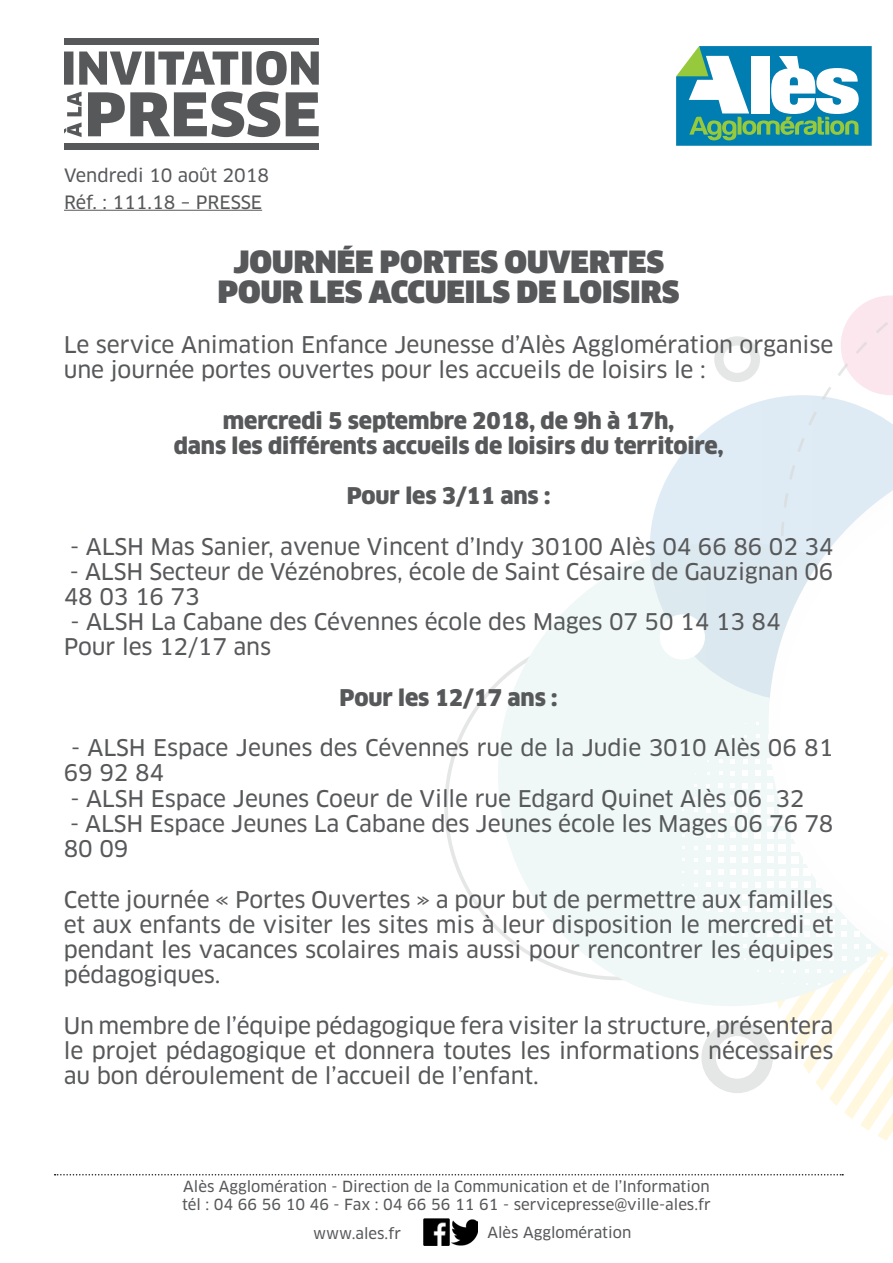
<style>
.page{position:relative;width:893px;height:1263px;background:#fff}
.page>*{position:absolute;margin:0;border:0;box-sizing:border-box;transform-origin:0 0}
.t1{font:900 30px "Clan OT";color:#57585a}
.t2{font:22.5px/25.2px "Clan OT News";letter-spacing:-.005em;color:#57585a}
.t3{font:900 22.5px "Clan OT";letter-spacing:-.005em;color:#57585a}
.t4{font:18px "Clan OT News";color:#57585a}
.t5{font:15px "Clan OT News";color:#57585a}
</style>
<div class="page">
<svg style="left:498px;top:556px;width:281px;height:450px;fill:#eff8f7"></svg>
<svg style="left:756px;top:734px;width:3px;height:4px"></svg>
<svg style="left:743px;top:747px;width:4px;height:4px"></svg>
<svg style="left:755px;top:746px;width:5px;height:5px"></svg>
<svg style="left:731px;top:759px;width:4px;height:4px"></svg>
<svg style="left:743px;top:759px;width:5px;height:4px"></svg>
<svg style="left:755px;top:758px;width:5px;height:5px"></svg>
<svg style="left:767px;top:758px;width:2px;height:6px"></svg>
<svg style="left:719px;top:771px;width:3px;height:4px"></svg>
<svg style="left:731px;top:771px;width:4px;height:5px"></svg>
<svg style="left:743px;top:771px;width:5px;height:5px"></svg>
<svg style="left:755px;top:771px;width:5px;height:5px"></svg>
<svg style="left:706px;top:784px;width:4px;height:3px"></svg>
<svg style="left:718px;top:783px;width:5px;height:5px"></svg>
<svg style="left:730px;top:783px;width:5px;height:5px"></svg>
<svg style="left:743px;top:783px;width:5px;height:5px"></svg>
<svg style="left:755px;top:783px;width:5px;height:5px"></svg>
<svg style="left:767px;top:783px;width:2px;height:6px"></svg>
<svg style="left:706px;top:796px;width:4px;height:4px"></svg>
<svg style="left:718px;top:796px;width:5px;height:4px"></svg>
<svg style="left:730px;top:795px;width:5px;height:6px"></svg>
<svg style="left:742px;top:795px;width:6px;height:6px"></svg>
<svg style="left:755px;top:795px;width:6px;height:6px"></svg>
<svg style="left:767px;top:795px;width:2px;height:6px"></svg>
<svg style="left:706px;top:808px;width:4px;height:5px"></svg>
<svg style="left:718px;top:808px;width:5px;height:5px"></svg>
<svg style="left:730px;top:808px;width:6px;height:5px"></svg>
<svg style="left:742px;top:808px;width:6px;height:5px"></svg>
<svg style="left:755px;top:807px;width:6px;height:6px"></svg>
<div style="left:767px;top:807px;width:6px;height:7px;background:#fff"></div>
<svg style="left:694px;top:821px;width:4px;height:4px"></svg>
<svg style="left:706px;top:820px;width:4px;height:5px"></svg>
<svg style="left:718px;top:820px;width:5px;height:5px"></svg>
<svg style="left:730px;top:820px;width:6px;height:6px"></svg>
<svg style="left:742px;top:820px;width:6px;height:6px"></svg>
<div style="left:754px;top:820px;width:7px;height:6px;background:#fff"></div>
<div style="left:767px;top:819px;width:6px;height:7px;background:#fff"></div>
<svg style="left:694px;top:833px;width:4px;height:4px"></svg>
<svg style="left:706px;top:833px;width:4px;height:4px"></svg>
<svg style="left:718px;top:832px;width:5px;height:6px"></svg>
<svg style="left:730px;top:832px;width:6px;height:6px"></svg>
<svg style="left:742px;top:832px;width:6px;height:6px"></svg>
<div style="left:754px;top:832px;width:7px;height:6px;background:#fff"></div>
<svg style="left:767px;top:832px;width:2px;height:6px"></svg>
<svg style="left:694px;top:846px;width:4px;height:3px"></svg>
<svg style="left:706px;top:845px;width:4px;height:5px"></svg>
<svg style="left:718px;top:845px;width:5px;height:5px"></svg>
<svg style="left:730px;top:845px;width:6px;height:5px"></svg>
<svg style="left:742px;top:844px;width:6px;height:6px"></svg>
<div style="left:754px;top:844px;width:7px;height:7px;background:#fff"></div>
<div style="left:767px;top:844px;width:6px;height:7px;background:#fff"></div>
<svg style="left:694px;top:858px;width:4px;height:4px"></svg>
<svg style="left:706px;top:857px;width:4px;height:5px"></svg>
<svg style="left:718px;top:857px;width:5px;height:5px"></svg>
<svg style="left:730px;top:857px;width:6px;height:6px"></svg>
<svg style="left:742px;top:857px;width:6px;height:6px"></svg>
<div style="left:754px;top:857px;width:7px;height:6px;background:#fff"></div>
<div style="left:767px;top:856px;width:6px;height:7px;background:#fff"></div>
<svg style="left:694px;top:870px;width:4px;height:4px"></svg>
<svg style="left:706px;top:870px;width:4px;height:4px"></svg>
<svg style="left:718px;top:870px;width:5px;height:5px"></svg>
<svg style="left:730px;top:869px;width:6px;height:6px"></svg>
<svg style="left:742px;top:869px;width:6px;height:6px"></svg>
<svg style="left:755px;top:869px;width:6px;height:6px"></svg>
<svg style="left:767px;top:869px;width:2px;height:6px"></svg>
<svg style="left:706px;top:882px;width:4px;height:5px"></svg>
<svg style="left:718px;top:882px;width:5px;height:5px"></svg>
<svg style="left:730px;top:882px;width:6px;height:5px"></svg>
<svg style="left:742px;top:882px;width:6px;height:5px"></svg>
<svg style="left:755px;top:882px;width:6px;height:6px"></svg>
<div style="left:767px;top:881px;width:6px;height:7px;background:#fff"></div>
<svg style="left:706px;top:895px;width:4px;height:4px"></svg>
<svg style="left:718px;top:895px;width:5px;height:4px"></svg>
<svg style="left:730px;top:894px;width:5px;height:5px"></svg>
<svg style="left:742px;top:894px;width:6px;height:6px"></svg>
<svg style="left:755px;top:894px;width:5px;height:6px"></svg>
<svg style="left:767px;top:894px;width:2px;height:6px"></svg>
<svg style="left:718px;top:907px;width:5px;height:4px"></svg>
<svg style="left:730px;top:907px;width:5px;height:5px"></svg>
<svg style="left:743px;top:907px;width:5px;height:5px"></svg>
<svg style="left:755px;top:907px;width:5px;height:5px"></svg>
<svg style="left:767px;top:906px;width:2px;height:6px"></svg>
<svg style="left:731px;top:919px;width:4px;height:5px"></svg>
<svg style="left:743px;top:919px;width:5px;height:5px"></svg>
<svg style="left:755px;top:919px;width:5px;height:5px"></svg>
<svg style="left:731px;top:932px;width:4px;height:4px"></svg>
<svg style="left:743px;top:932px;width:4px;height:4px"></svg>
<svg style="left:755px;top:932px;width:5px;height:4px"></svg>
<svg style="left:767px;top:931px;width:2px;height:6px"></svg>
<svg style="left:756px;top:944px;width:4px;height:4px"></svg>
<svg style="left:779px;top:1005px;width:114px;height:136px"></svg>
<svg style="left:650px;top:395px;width:243px;height:306px"></svg>
<svg style="left:841px;top:295px;width:52px;height:100px"></svg>
<div style="left:701px;top:1022px;width:72px;height:71px;border:14px solid #57585a;border-radius:50%"></div>
<div style="left:714px;top:336px;width:46px;height:46px;border:9px solid #57585a;border-radius:50%"></div>
<svg style="left:769px;top:442px;width:124px;height:563px"></svg>
<div style="left:660px;top:614px;width:45px;height:45px;background:#fff;border-radius:50%"></div>
<svg style="left:55px;top:1174px;width:786px;height:1px"></svg>
<hr style="left:64px;top:210px;width:198px;height:1px;background:#57585a">
<svg style="left:676px;top:46px;width:196px;height:100px"></svg>
<svg style="left:737px;top:56px;width:122px;height:79px"></svg>
<img style="left:423px;top:1219px;width:55px;height:26px">
<svg style="left:88px;top:92px;width:231px;height:45px"></svg>
<svg style="left:64px;top:92px;width:18px;height:45px"></svg>
<svg style="left:64px;top:51px;width:255px;height:34px"></svg>
<div style="left:64px;top:39px;width:255px;height:6px;background:#57585a"></div>
<div style="left:64px;top:144px;width:255px;height:6px;background:#57585a"></div>
<p class="t4" style="left:64px;top:165px;width:207px">Vendredi 10 août 2018</p>
<p class="t4" style="left:64px;top:192px;width:200px">Réf. : 111.18 – PRESSE</p>
<p class="t1" style="left:233px;top:244px;width:433px">JOURNÉE PORTES OUVERTES</p>
<p class="t1" style="left:218px;top:274px;width:463px">POUR LES ACCUEILS DE LOISIRS</p>
<p class="t2" style="left:64px;top:332px;width:771px">Le service Animation Enfance Jeunesse d’Alès Agglomération organise une journée portes ouvertes pour les accueils de loisirs le :</p>
<p class="t3" style="left:223px;top:407px;width:453px">mercredi 5 septembre 2018, de 9h à 17h,</p>
<p class="t3" style="left:174px;top:432px;width:551px">dans les différents accueils de loisirs du territoire,</p>
<p class="t3" style="left:347px;top:482px;width:205px">Pour les 3/11 ans :</p>
<p class="t2" style="left:70px;top:534px;width:765px">- ALSH Mas Sanier, avenue Vincent d’Indy 30100 Alès 04 66 86 02 34</p>
<p class="t2" style="left:64px;top:559px;width:771px">- ALSH Secteur de Vézénobres, école de Saint Césaire de Gauzignan 06<br>48 03 16 73</p>
<p class="t2" style="left:70px;top:609px;width:712px">- ALSH La Cabane des Cévennes école des Mages 07 50 14 13 84</p>
<p class="t2" style="left:64px;top:635px;width:209px">Pour les 12/17 ans</p>
<p class="t3" style="left:340px;top:684px;width:219px">Pour les 12/17 ans :</p>
<p class="t2" style="left:64px;top:735px;width:771px;text-indent:7px">- ALSH Espace Jeunes des Cévennes rue de la Judie 3010 Alès 06 81<br>69 92 84</p>
<p class="t2" style="left:70px;top:786px;width:736px">- ALSH Espace Jeunes Coeur de Ville rue Edgard Quinet Alès 06 32</p>
<p class="t2" style="left:64px;top:811px;width:771px">- ALSH Espace Jeunes La Cabane des Jeunes école les Mages 06 76 78<br>80 09</p>
<p class="t2" style="left:64px;top:887px;width:771px;text-align:justify">Cette journée « Portes Ouvertes » a pour but de permettre aux familles et aux enfants de visiter les sites mis à leur disposition le mercredi et pendant les vacances scolaires mais aussi pour rencontrer les équipes pédagogiques.</p>
<p class="t2" style="left:64px;top:1013px;width:771px;text-align:justify">Un membre de l’équipe pédagogique fera visiter la structure, présentera le projet pédagogique et donnera toutes les informations nécessaires au bon déroulement de l’accueil de l’enfant.</p>
<p class="t5" style="left:183px;top:1178px;width:528px">Alès Agglomération - Direction de la Communication et de l’Information</p>
<p class="t5" style="left:182px;top:1196px;width:530px">tél : 04 66 56 10 46 - Fax : 04 66 56 11 61 - servicepresse@ville-ales.fr</p>
<p class="t5" style="left:313px;top:1224px;width:89px">www.ales.fr</p>
<p class="t5" style="left:487px;top:1223px;width:145px">Alès Agglomération</p>
</div>
